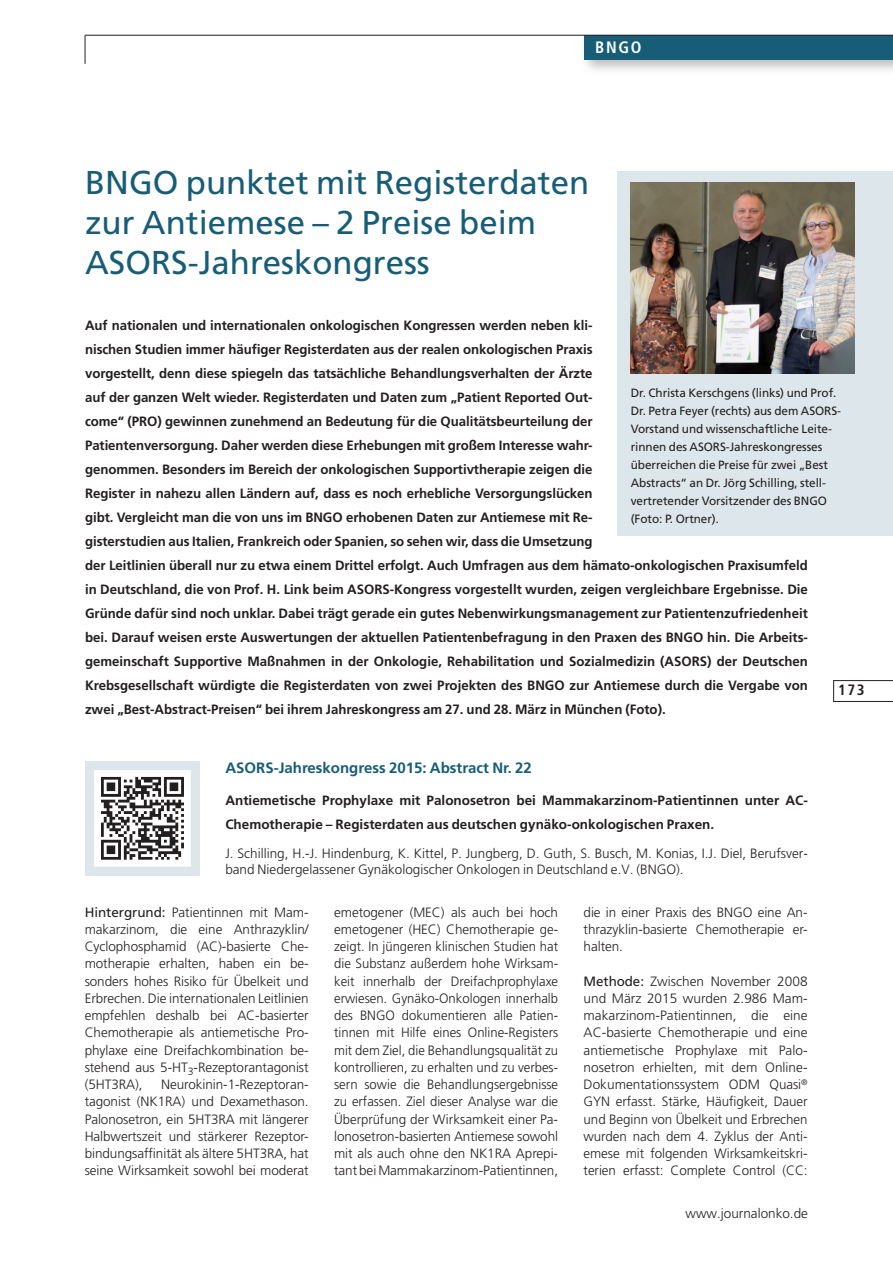
<style>
.page{position:relative;width:893px;height:1263px;background:#fff}
.page>*{position:absolute;margin:0;border:0;box-sizing:border-box;transform-origin:0 0}
.Head{font:33px/39.6px "Frutiger";color:#175d78}
.t1{font:700 condensed 16.5px "Frutiger";color:#fff}
.Zwiti-1{font:700 15px "Frutiger";color:#175d78}
.t2{font:700 condensed 15px "Frutiger";color:#231f20}
.Fliesstext{font:300 13.5px/17.2px "Frutiger";letter-spacing:-.005em;color:#231f20;text-align:justify}
.Vorspann_fett{font:700 13.5px/24px "Frutiger";letter-spacing:-.005em;color:#231f20}
.Vorspann_fett-2{font:300 13.5px/16.2px "Frutiger";color:#231f20}
._8_BU{font:12px/18px "Frutiger";letter-spacing:-.005em;color:#231f20}
.s1{font-weight:400}
</style>
<div class="page">
<div style="left:580px;top:31px;width:313px;height:45px;background:#231f20;opacity:.3"></div>
<div style="left:584px;top:35px;width:309px;height:25px;background:#175d78"></div>
<hr style="left:85px;top:35px;width:808px;height:1px;background:#231f20">
<svg style="left:833px;top:680px;width:60px;height:22px"></svg>
<svg style="left:85px;top:35px;width:1px;height:29px"></svg>
<div style="left:85px;top:761px;width:115px;height:115px;background:#dde7eb"></div>
<div style="left:618px;top:172px;width:275px;height:364px;background:#dde7eb"></div>
<img style="left:631px;top:182px;width:224px;height:191px">
<svg style="left:94px;top:770px;width:97px;height:97px;background:#acaaab"></svg>
<p class="t1" style="left:595px;top:38px;width:48px">BNGO</p>
<p class="Head" style="left:85px;top:163px;width:506px">BNGO punktet mit Registerdaten zur Antiemese – 2 Preise beim<br>ASORS-Jahreskongress</p>
<p class="Vorspann_fett" style="left:85px;top:313px;width:724px">Auf nationalen und internationalen onkologischen Kongressen werden neben kli-<br>nischen Studien immer häufiger Registerdaten aus der realen onkologischen Praxis<br>vorgestellt, denn diese spiegeln das tatsächliche Behandlungsverhalten der Ärzte<br>auf der ganzen Welt wieder. Registerdaten und Daten zum „Patient Reported Out-<br>come“ (PRO) gewinnen zunehmend an Bedeutung für die Qualitätsbeurteilung der<br>Patientenversorgung. Daher werden diese Erhebungen mit großem Interesse wahr-<br>genommen. Besonders im Bereich der onkologischen Supportivtherapie zeigen die<br>Register in nahezu allen Ländern auf, dass es noch erhebliche Versorgungslücken<br>gibt. Vergleicht man die von uns im BNGO erhobenen Daten zur Antiemese mit Re-<br>gisterstudien aus Italien, Frankreich oder Spanien, so sehen wir, dass die Umsetzung<br>der Leitlinien überall nur zu etwa einem Drittel erfolgt. Auch Umfragen aus dem hämato-onkologischen Praxisumfeld in Deutschland, die von Prof. H. Link beim ASORS-Kongress vorgestellt wurden, zeigen vergleichbare Ergebnisse. Die Gründe dafür sind noch unklar. Dabei trägt gerade ein gutes Nebenwirkungsmanagement zur Patientenzufriedenheit bei. Darauf weisen erste Auswertungen der aktuellen Patientenbefragung in den Praxen des BNGO hin. Die Arbeits&shy;gemeinschaft Supportive Maßnahmen in der Onkologie, Rehabilitation und Sozialmedizin (ASORS) der Deutschen Krebsgesellschaft würdigte die Registerdaten von zwei Projekten des BNGO zur Antiemese durch die Vergabe von zwei „Best-Abstract-Preisen“ bei ihrem Jahreskongress am 27. und 28. März in München (Foto).</p>
<p class="_8_BU" style="left:631px;top:384px;width:212px">Dr. Christa Kerschgens (links) und Prof.<br>Dr. Petra Feyer (rechts) aus dem ASORS-Vorstand und wissenschaftliche Leite&shy;rinnen des ASORS-Jahreskongresses überreichen die Preise für zwei „Best Abstracts“ an Dr. Jörg Schilling, stell&shy;vertretender Vorsitzender des BNGO (Foto: P. Ortner).</p>
<p class="t2" style="left:838px;top:681px;width:28px">173</p>
<p class="Zwiti-1" style="left:225px;top:759px;width:308px">ASORS-Jahreskongress 2015: Abstract Nr. 22</p>
<p class="Vorspann_fett" style="left:225px;top:788px;width:584px">Antiemetische Prophylaxe mit Palonosetron bei Mammakarzinom-Patientinnen unter AC-<br>Chemotherapie – Registerdaten aus deutschen gynäko-onkologischen Praxen.</p>
<p class="Vorspann_fett-2" style="left:225px;top:845px;width:584px">J. Schilling, H.-J. Hindenburg, K. Kittel, P. Jungberg, D. Guth, S. Busch, M. Konias, I.J. Diel, Berufsver&shy;band Niedergelassener Gynäkologischer Onkologen in Deutschland e.V. (BNGO).</p>
<p class="Fliesstext" style="left:85px;top:903px;width:225px"><span class="s1">Hintergrund:</span> Patientinnen mit Mam&shy;makarzinom, die eine Anthrazyklin/ Cyclophosphamid (AC)-basierte Che&shy;motherapie erhalten, haben ein be&shy;sonders hohes Risiko für Übelkeit und Erbrechen. Die internationalen Leitlinien empfehlen deshalb bei AC-basierter Chemotherapie als antiemetische Pro&shy;phylaxe eine Dreifachkombination be&shy;stehend aus 5-HT<sub>3</sub>-Rezeptorantagonist (5HT3RA),</p>
<p class="Fliesstext" style="left:334px;top:903px;width:225px">emetogener (MEC) als auch bei hoch emetogener (HEC) Chemotherapie ge&shy;zeigt. In jüngeren klinischen Studien hat die Substanz außerdem hohe Wirksam&shy;keit innerhalb der Dreifachprophylaxe erwiesen. Gynäko-Onkologen innerhalb des BNGO dokumentieren alle Patien&shy;tinnen mit Hilfe eines Online-Registers mit dem Ziel, die Behandlungsqualität zu kontrollieren, zu erhalten und zu verbes&shy;sern sowie die Behandlungsergebnisse zu erfassen. Ziel dieser Analyse war die Überprüfung der Wirksamkeit einer Pa&shy;lonosetron-basierten Antiemese sowohl mit als auch ohne den NK1RA Aprepi&shy;tant bei Mammakarzinom-Patientinnen,</p>
<p class="Fliesstext" style="left:584px;top:903px;width:225px">die in einer Praxis des BNGO eine An&shy;thrazyklin-basierte Chemotherapie er&shy;halten.</p>
<p class="Fliesstext" style="left:584px;top:972px;width:225px"><span class="s1">Methode:</span> Zwischen November 2008 und März 2015 wurden 2.986 Mam&shy;makarzinom-Patientinnen, die eine AC-basierte Chemotherapie und eine antiemetische Prophylaxe mit Palo&shy;nosetron erhielten, mit dem Online-Dokumentationssystem ODM Quasi<sup>® </sup>GYN erfasst. Stärke, Häufigkeit, Dauer und Beginn von Übelkeit und Erbrechen wurden nach dem 4. Zyklus der Anti&shy;emese mit folgenden Wirksamkeitskri&shy;terien erfasst: Complete Control (CC:</p>
<p class="Fliesstext" style="left:85px;top:1076px;width:225px;text-indent:76px">Neurokinin-1-Rezeptoran&shy;tagonist (NK1RA) und Dexamethason.<br>Palonosetron, ein 5HT3RA mit längerer Halbwertszeit und stärkerer Rezeptor&shy;bindungsaffinität als ältere 5HT3RA, hat seine Wirksamkeit sowohl bei moderat</p>
<p class="Fliesstext" style="left:686px;top:1205px;width:124px">www.journalonko.de</p>
</div>
